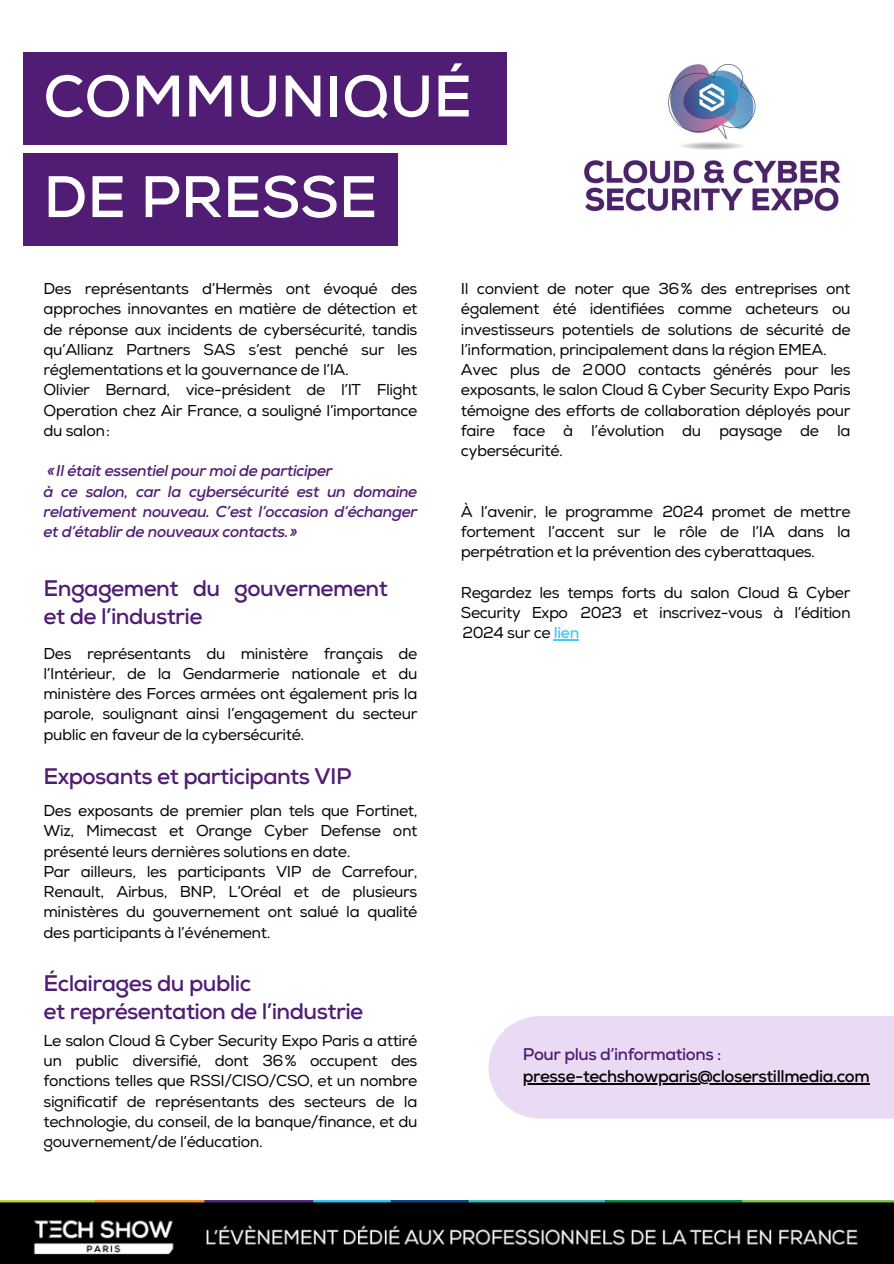
<style>
.page{position:relative;width:894px;height:1264px;background:#fff}
.page>*{position:absolute;margin:0;border:0;box-sizing:border-box;transform-origin:0 0}
.t1{font:700 58.35px "Nexa";color:#fff}
.t2{font:700 22.5px/28.2px "Nexa";letter-spacing:-.025em;color:#511c74}
.t3{font:700 16.95px "Nexa";letter-spacing:-.025em;color:#0b0204}
.t4{font:700 16.95px "Nexa";letter-spacing:-.025em;color:#511c74}
.t5{font:15.75px/20.2px "Nexa";letter-spacing:-.025em;color:#0b0204;text-align:justify}
.t6{font:italic 700 15.75px/20.2px "Nexa";letter-spacing:-.025em;color:#511c74}
.s1{font-weight:700;color:#44c8f5}
</style>
<div class="page">
<svg style="left:554px;top:639px;width:25px;height:1px"></svg>
<div style="left:23px;top:52px;width:483px;height:93px;background:#511c74"></div>
<div style="left:23px;top:153px;width:374px;height:93px;background:#511c74"></div>
<div style="left:488px;top:1016px;width:405px;height:102px;background:#eadaf4"></div>
<hr style="left:522px;top:1083px;width:347px;height:1px;background:#0b0204">
<img style="left:0;top:1200px;width:893px;height:63px">
<img style="left:584px;top:64px;width:257px;height:148px">
<p class="t1" style="left:43px;top:62px;width:430px">COMMUNIQUÉ</p>
<p class="t1" style="left:43px;top:162px;width:335px">DE PRESSE</p>
<h1 class="t5" style="left:43px;top:279px;width:375px">Des représentants d’Hermès ont évoqué des approches innovantes en matière de détection et de réponse aux incidents de cybersécurité, tandis qu’Allianz Partners SAS s’est penché sur les réglementations et la gouvernance de l’IA.</h1>
<p class="t5" style="left:43px;top:380px;width:375px">Olivier Bernard, vice-président de l’IT Flight Operation chez Air France, a souligné l’importance du salon:</p>
<h1 class="t6" style="left:43px;top:461px;width:375px">«Il était essentiel pour moi de participer<br>à ce salon, car la cybersécurité est un domaine relativement nouveau. C’est l’occasion d’échanger et d’établir de nouveaux contacts.»</h1>
<p class="t2" style="left:43px;top:575px;width:346px">Engagement du gouvernement et de l’industrie</p>
<p class="t5" style="left:43px;top:643px;width:375px">Des représentants du ministère français de l’Intérieur, de la Gendarmerie nationale et du ministère des Forces armées ont également pris la parole, soulignant ainsi l’engagement du secteur public en faveur de la cybersécurité.</p>
<h3 class="t2" style="left:43px;top:763px;width:309px">Exposants et participants VIP</h3>
<h2 class="t5" style="left:43px;top:801px;width:375px">Des exposants de premier plan tels que Fortinet, Wiz, Mimecast et Orange Cyber Defense ont présenté leurs dernières solutions en date.</h2>
<p class="t5" style="left:43px;top:861px;width:375px">Par ailleurs, les participants VIP de Carrefour, Renault, Airbus, BNP, L’Oréal et de plusieurs ministères du gouvernement ont salué la qualité des participants à l’événement.</p>
<h3 class="t2" style="left:43px;top:969px;width:321px">Éclairages du public<br>et représentation de l’industrie</h3>
<p class="t5" style="left:43px;top:1030px;width:375px">Le salon Cloud &amp; Cyber Security Expo Paris a attiré un public diversifié, dont 36% occupent des fonctions telles que RSSI/CISO/CSO, et un nombre significatif de représentants des secteurs de la technologie, du conseil, de la banque/finance, et du gouvernement/de l’éducation.</p>
<h2 class="t5" style="left:461px;top:279px;width:391px">Il convient de noter que 36% des entreprises ont également été identifiées comme acheteurs ou investisseurs potentiels de solutions de sécurité de l’information, principalement dans la région EMEA.</h2>
<p class="t5" style="left:461px;top:360px;width:391px">Avec plus de 2000 contacts générés pour les exposants, le salon Cloud &amp; Cyber Security Expo Paris témoigne des efforts de collaboration déployés pour faire face à l’évolution du paysage de la cybersécurité.</p>
<p class="t5" style="left:461px;top:502px;width:391px">À l’avenir, le programme 2024 promet de mettre fortement l’accent sur le rôle de l’IA dans la perpétration et la prévention des cyberattaques.</p>
<p class="t5" style="left:461px;top:583px;width:391px">Regardez les temps forts du salon Cloud &amp; Cyber Security Expo 2023 et inscrivez-vous à l’édition 2024 sur ce <span class="s1">lien</span></p>
<p class="t4" style="left:522px;top:1043px;width:200px">Pour plus d’informations :</p>
<h2 class="t3" style="left:522px;top:1066px;width:348px">presse-techshowparis@closerstillmedia.com</h2>
</div>
